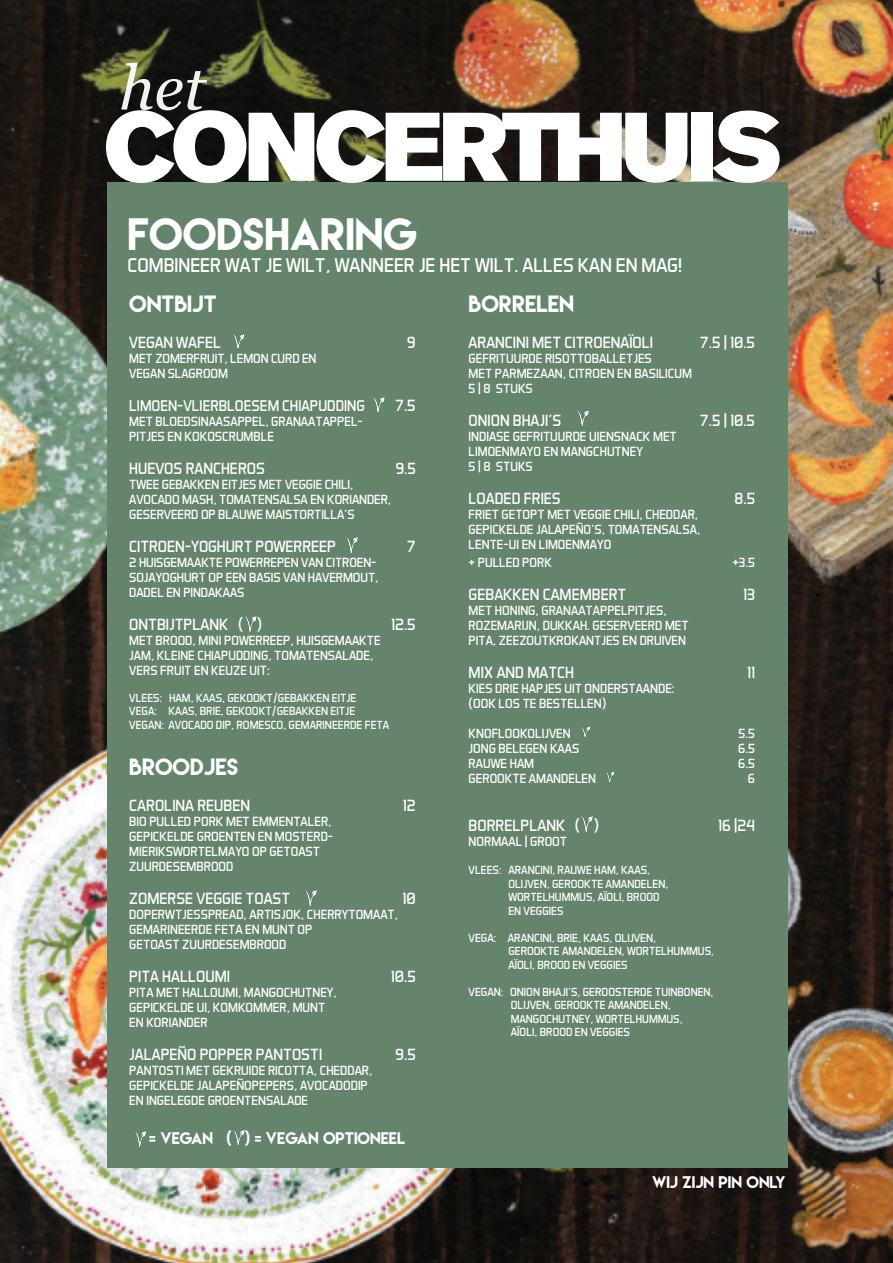
<style>
.page{position:relative;width:893px;height:1263px;background:#fff}
.page>*{position:absolute;margin:0;border:0;box-sizing:border-box;transform-origin:0 0}
.t1{font:40.35px "Lemon Milk";color:#fff}
.t2{font:21px "Lemon Milk";color:#fff}
.t3{font:20.25px "Aero Matics";color:#fff}
.t4{font:16.5px "Aero Matics";color:#fff}
.t5{font:15.75px "Aero Matics";color:#fff}
.t6{font:15px "Lemon Milk";color:#fff}
.t7{font:13.5px/15px "Aero Matics";color:#fff}
.t8{font:12px/13.5px "Aero Matics";color:#fff}
</style>
<div class="page">
<img style="left:0;top:0;width:893px;height:1263px">
<div style="left:107px;top:182px;width:680px;height:985px;background:#64846b"></div>
<img style="left:135px;top:1131px;width:11px;height:16px">
<img style="left:233px;top:1130px;width:12px;height:15px">
<img style="left:582px;top:726px;width:8px;height:11px">
<img style="left:578px;top:411px;width:11px;height:15px">
<img style="left:305px;top:890px;width:12px;height:16px">
<img style="left:245px;top:616px;width:12px;height:15px">
<img style="left:373px;top:397px;width:12px;height:14px">
<img style="left:606px;top:771px;width:9px;height:11px">
<img style="left:346px;top:537px;width:12px;height:16px">
<img style="left:581px;top:816px;width:12px;height:16px">
<img style="left:233px;top:334px;width:12px;height:14px">
<div style="left:691px;top:113px;width:21px;height:68px;background:#fff"></div>
<svg style="left:713px;top:110px;width:67px;height:73px"></svg>
<svg style="left:106px;top:63px;width:581px;height:120px"></svg>
<p class="t1" style="left:128px;top:206px;width:291px">FOODSHARING</p>
<p class="t3" style="left:128px;top:253px;width:556px">COMBINEER WAT JE WILT, WANNEER JE HET WILT. ALLES KAN EN MAG!</p>
<p class="t2" style="left:129px;top:289px;width:89px">ONTBIJT</p>
<p class="t4" style="left:129px;top:332px;width:93px">VEGAN WAFEL</p>
<p class="t4" style="left:407px;top:332px;width:10px">9</p>
<p class="t7" style="left:129px;top:350px;width:189px">MET ZOMERFRUIT, LEMON CURD EN<br>VEGAN SLAGROOM</p>
<p class="t5" style="left:129px;top:396px;width:237px">LIMOEN-VLIERBLOESEM CHIAPUDDING</p>
<p class="t4" style="left:395px;top:395px;width:22px">7.5</p>
<p class="t7" style="left:129px;top:413px;width:235px">MET BLOEDSINAASAPPEL, GRANAATAPPEL-<br>PITJES EN KOKOSCRUMBLE</p>
<p class="t4" style="left:129px;top:458px;width:137px">HUEVOS RANCHEROS</p>
<p class="t4" style="left:395px;top:458px;width:22px">9.5</p>
<p class="t7" style="left:129px;top:476px;width:263px">TWEE GEBAKKEN EITJES MET VEGGIE CHILI,<br>AVOCADO MASH, TOMATENSALSA EN KORIANDER,<br>GESERVEERD OP BLAUWE MAISTORTILLA’S</p>
<p class="t4" style="left:129px;top:536px;width:208px">CITROEN-YOGHURT POWERREEP</p>
<p class="t4" style="left:407px;top:536px;width:10px">7</p>
<p class="t7" style="left:129px;top:554px;width:251px">2 HUISGEMAAKTE POWERREPEN VAN CITROEN-<br>SOJAYOGHURT OP EEN BASIS VAN HAVERMOUT,<br>DADEL EN PINDAKAAS</p>
<p class="t4" style="left:129px;top:614px;width:134px">ONTBIJTPLANK ( )</p>
<p class="t4" style="left:391px;top:614px;width:26px">12.5</p>
<p class="t7" style="left:129px;top:632px;width:253px">MET BROOD, MINI POWERREEP, HUISGEMAAKTE<br>JAM, KLEINE CHIAPUDDING, TOMATENSALADE,</p>
<p class="t7" style="left:129px;top:662px;width:142px">VERS FRUIT EN KEUZE UIT:</p>
<p class="t8" style="left:129px;top:691px;width:229px">VLEES: HAM, KAAS, GEKOOKT/GEBAKKEN EITJE</p>
<p class="t8" style="left:129px;top:704px;width:227px">VEGA: KAAS, BRIE, GEKOOKT/GEBAKKEN EITJE</p>
<p class="t8" style="left:129px;top:718px;width:262px">VEGAN: AVOCADO DIP, ROMESCO, GEMARINEERDE FETA</p>
<p class="t2" style="left:129px;top:752px;width:110px">BROODJES</p>
<p class="t4" style="left:129px;top:796px;width:122px">CAROLINA REUBEN</p>
<p class="t4" style="left:403px;top:796px;width:14px">12</p>
<p class="t7" style="left:129px;top:814px;width:205px">BIO PULLED PORK MET EMMENTALER,<br>GEPICKELDE GROENTEN EN MOSTERD-<br>MIERIKSWORTELMAYO OP GETOAST<br>ZUURDESEMBROOD</p>
<p class="t4" style="left:129px;top:889px;width:163px">ZOMERSE VEGGIE TOAST</p>
<p class="t4" style="left:402px;top:889px;width:15px">10</p>
<p class="t7" style="left:129px;top:907px;width:270px">DOPERWTJESSPREAD, ARTISJOK, CHERRYTOMAAT,<br>GEMARINEERDE FETA EN MUNT OP<br>GETOAST ZUURDESEMBROOD</p>
<p class="t4" style="left:129px;top:967px;width:102px">PITA HALLOUMI</p>
<p class="t4" style="left:391px;top:967px;width:26px">10.5</p>
<p class="t7" style="left:129px;top:985px;width:209px">PITA MET HALLOUMI, MANGOCHUTNEY,<br>GEPICKELDE UI, KOMKOMMER, MUNT<br>EN KORIANDER</p>
<p class="t4" style="left:129px;top:1045px;width:194px">JALAPEÑO POPPER PANTOSTI</p>
<p class="t4" style="left:395px;top:1045px;width:22px">9.5</p>
<p class="t7" style="left:129px;top:1063px;width:245px">PANTOSTI MET GEKRUIDE RICOTTA, CHEDDAR,<br>GEPICKELDE JALAPEÑOPEPERS, AVOCADODIP<br>EN INGELEGDE GROENTENSALADE</p>
<p class="t6" style="left:149px;top:1128px;width:257px">= VEGAN ( ) = VEGAN OPTIONEEL</p>
<p class="t2" style="left:469px;top:289px;width:107px">BORRELEN</p>
<p class="t4" style="left:469px;top:332px;width:186px">ARANCINI MET CITROENAÏOLI</p>
<p class="t4" style="left:700px;top:332px;width:57px">7.5 | 10.5</p>
<p class="t7" style="left:469px;top:350px;width:185px">GEFRITUURDE RISOTTOBALLETJES</p>
<p class="t7" style="left:469px;top:365px;width:225px">MET PARMEZAAN, CITROEN EN BASILICUM</p>
<p class="t7" style="left:469px;top:380px;width:66px">5 | 8 STUKS</p>
<p class="t4" style="left:469px;top:410px;width:94px">ONION BHAJI’S</p>
<p class="t4" style="left:700px;top:410px;width:57px">7.5 | 10.5</p>
<p class="t7" style="left:469px;top:428px;width:210px">INDIASE GEFRITUURDE UIENSNACK MET<br>LIMOENMAYO EN MANGCHUTNEY<br>5 | 8 STUKS</p>
<p class="t4" style="left:469px;top:488px;width:94px">LOADED FRIES</p>
<p class="t4" style="left:735px;top:488px;width:22px">8.5</p>
<p class="t7" style="left:469px;top:506px;width:233px">FRIET GETOPT MET VEGGIE CHILI, CHEDDAR,<br>GEPICKELDE JALAPEÑO’S, TOMATENSALSA,<br>LENTE-UI EN LIMOENMAYO</p>
<p class="t7" style="left:469px;top:554px;width:85px">+ PULLED PORK</p>
<p class="t7" style="left:732px;top:554px;width:24px">+3.5</p>
<p class="t4" style="left:469px;top:584px;width:159px">GEBAKKEN CAMEMBERT</p>
<p class="t4" style="left:743px;top:584px;width:14px">13</p>
<p class="t7" style="left:469px;top:602px;width:222px">MET HONING, GRANAATAPPELPITJES,<br>ROZEMARIJN, DUKKAH. GESERVEERD MET<br>PITA, ZEEZOUTKROKANTJES EN DRUIVEN</p>
<p class="t4" style="left:469px;top:662px;width:107px">MIX AND MATCH</p>
<p class="t4" style="left:747px;top:662px;width:10px">11</p>
<p class="t7" style="left:469px;top:680px;width:207px">KIES DRIE HAPJES UIT ONDERSTAANDE:</p>
<p class="t7" style="left:469px;top:695px;width:139px">(OOK LOS TE BESTELLEN)</p>
<p class="t7" style="left:469px;top:725px;width:104px">KNOFLOOKOLIJVEN</p>
<p class="t7" style="left:739px;top:725px;width:18px">5.5</p>
<p class="t7" style="left:469px;top:740px;width:112px">JONG BELEGEN KAAS</p>
<p class="t7" style="left:738px;top:740px;width:18px">6.5</p>
<p class="t7" style="left:469px;top:755px;width:67px">RAUWE HAM</p>
<p class="t7" style="left:738px;top:755px;width:18px">6.5</p>
<p class="t7" style="left:469px;top:770px;width:129px">GEROOKTE AMANDELEN</p>
<p class="t7" style="left:748px;top:770px;width:9px">6</p>
<p class="t4" style="left:469px;top:815px;width:132px">BORRELPLANK ( )</p>
<p class="t4" style="left:718px;top:815px;width:39px">16 |24</p>
<p class="t7" style="left:469px;top:833px;width:100px">NORMAAL | GROOT</p>
<p class="t8" style="left:508px;top:863px;width:161px;text-indent:-40px">VLEES: ARANCINI, RAUWE HAM, KAAS,<br>OLIJVEN, GEROOKTE AMANDELEN,<br>WORTELHUMMUS, AÏOLI, BROOD<br>EN VEGGIES</p>
<p class="t8" style="left:508px;top:931px;width:207px;text-indent:-40px">VEGA: ARANCINI, BRIE, KAAS, OLIJVEN,<br>GEROOKTE AMANDELEN, WORTELHUMMUS,<br>AÏOLI, BROOD EN VEGGIES</p>
<p class="t8" style="left:511px;top:985px;width:204px;text-indent:-42px">VEGAN: ONION BHAJI’S, GEROOSTERDE TUINBONEN, OLIJVEN, GEROOKTE AMANDELEN, MANGOCHUTNEY, WORTELHUMMUS,<br>AÏOLI, BROOD EN VEGGIES</p>
<p class="t6" style="left:652px;top:1172px;width:135px">WIJ ZIJN PIN ONLY</p>
</div>
